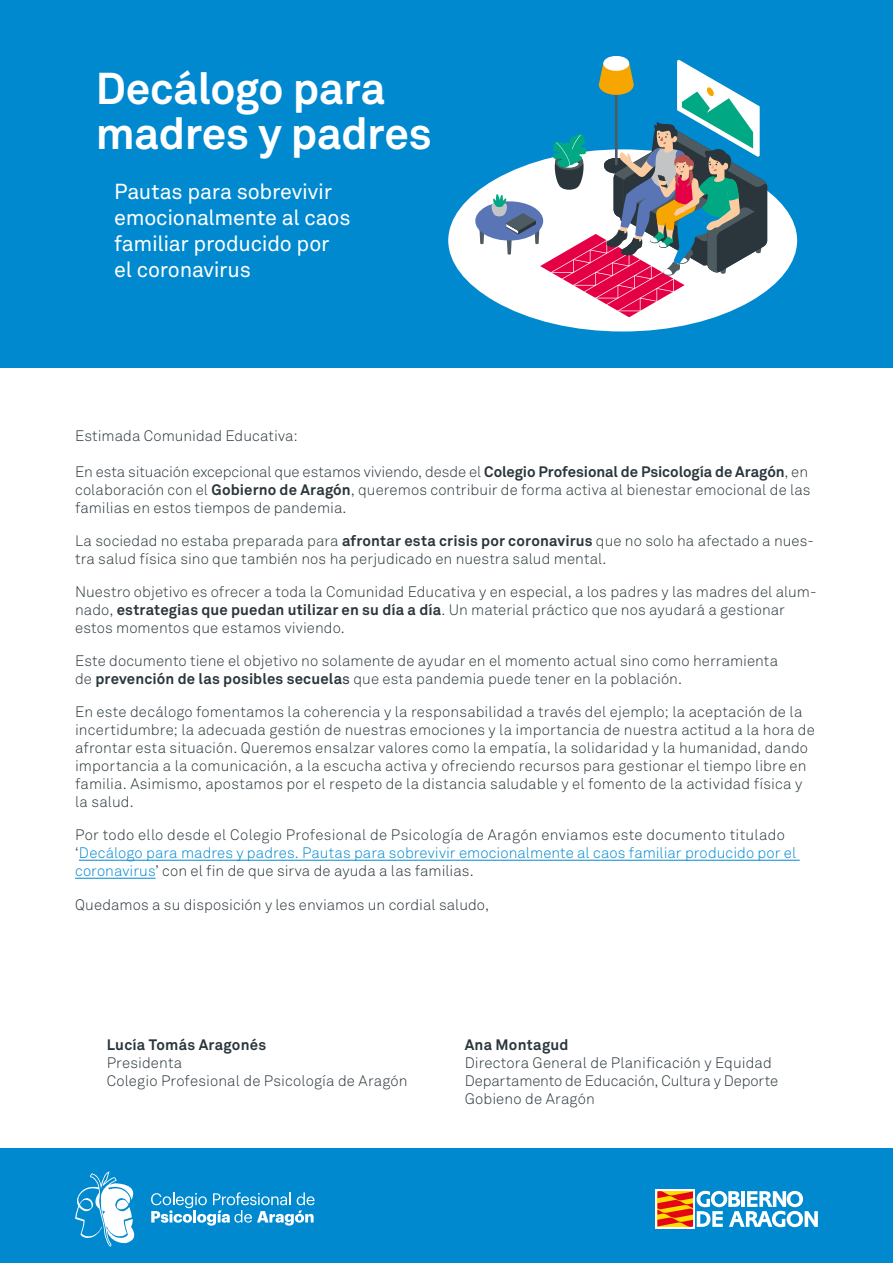
<style>
.page{position:relative;width:893px;height:1263px;background:#fff}
.page>*{position:absolute;margin:0;border:0;box-sizing:border-box;transform-origin:0 0}
.t1{font:700 44.1px/44.1px "Akkurat Pro";letter-spacing:-.005em;color:#fff}
.t2{font:21.45px/25.8px "Akkurat Pro";letter-spacing:-.01em;color:#fff}
.t3{font:15px/18px "Akkurat Light Pro";letter-spacing:.005em;color:#2a363b}
.t4{font:700 15px "Akkurat Pro";letter-spacing:.015em;color:#2a363b}
.s1{font-family:"Akkurat Pro";font-weight:700}
.s2{font-family:"Akkurat Pro"}
.s3{color:#0089cf}
</style>
<div class="page">
<hr style="left:79px;top:860px;width:721px;height:1px;background:#0089cf">
<hr style="left:75px;top:878px;width:81px;height:1px;background:#0089cf">
<div style="left:0;top:1148px;width:893px;height:115px;background:#0089cf"></div>
<div style="left:0;top:0;width:893px;height:368px;background:#0089cf"></div>
<svg style="left:530px;top:209px;width:267px;height:122px"></svg>
<svg style="left:448px;top:56px;width:338px;height:261px"></svg>
<svg style="left:151px;top:1192px;width:163px;height:33px"></svg>
<svg style="left:75px;top:1171px;width:60px;height:76px"></svg>
<div style="left:656px;top:1189px;width:39px;height:39px;background:#fff"></div>
<svg style="left:657px;top:1191px;width:161px;height:36px"></svg>
<h1 class="t1" style="left:96px;top:67px;width:337px">Decálogo para madres y padres</h1>
<h2 class="t2" style="left:114px;top:179px;width:238px">Pautas para sobrevivir emocionalmente al caos familiar producido por el coronavirus</h2>
<p class="t3" style="left:75px;top:427px;width:224px">Estimada Comunidad Educativa:</p>
<p class="t3" style="left:75px;top:463px;width:737px">En esta situación excepcional que estamos viviendo, desde el <span class="s1">Colegio Profesional de Psicología de Aragón</span>, en colaboración con el <span class="s1">Gobierno de Aragón</span>, queremos contribuir de forma activa al bienestar emocional de las familias en estos tiempos de pandemia.</p>
<p class="t3" style="left:75px;top:532px;width:740px">La sociedad no estaba preparada para <span class="s1">afrontar esta crisis por coronavirus</span> que no solo ha afectado a nues&shy;tra salud física sino que también nos ha perjudicado en nuestra salud mental.</p>
<p class="t3" style="left:75px;top:583px;width:743px">Nuestro objetivo es ofrecer a toda la Comunidad Educativa y en especial, a los padres y las madres del alum&shy;nado, <span class="s1">estrategias que puedan utilizar en su día a día</span>. Un material práctico que nos ayudará a gestionar estos momentos que estamos viviendo.</p>
<p class="t3" style="left:75px;top:652px;width:704px">Este documento tiene el objetivo no solamente de ayudar en el momento actual sino como herramienta de <span class="s1">prevención de las posibles secuela</span><span class="s2">s</span> que esta pandemia puede tener en la población.</p>
<p class="t3" style="left:75px;top:703px;width:741px">En este decálogo fomentamos la coherencia y la responsabilidad a través del ejemplo; la aceptación de la incertidumbre; la adecuada gestión de nuestras emociones y la importancia de nuestra actitud a la hora de afrontar esta situación. Queremos ensalzar valores como la empatía, la solidaridad y la humanidad, dando importancia a la comunicación, a la escucha activa y ofreciendo recursos para gestionar el tiempo libre en familia. Asimismo, apostamos por el respeto de la distancia saludable y el fomento de la actividad física y la salud.</p>
<p class="t3" style="left:75px;top:826px;width:723px">Por todo ello desde el Colegio Profesional de Psicología de Aragón enviamos este documento titulado ‘<span class="s3">Decálogo para madres y padres. Pautas para sobrevivir emocionalmente al caos familiar producido por el coronavirus</span>’ con el fin de que sirva de ayuda a las familias.</p>
<p class="t3" style="left:75px;top:895px;width:415px">Quedamos a su disposición y les enviamos un cordial saludo,</p>
<p class="t4" style="left:107px;top:1036px;width:161px">Lucía Tomás Aragonés</p>
<p class="t3" style="left:107px;top:1054px;width:302px">Presidenta<br>Colegio Profesional de Psicología de Aragón</p>
<p class="t4" style="left:465px;top:1036px;width:105px">Ana Montagud</p>
<p class="t3" style="left:465px;top:1054px;width:315px">Directora General de Planificación y Equidad<br>Departamento de Educación, Cultura y Deporte<br>Gobieno de Aragón</p>
</div>
